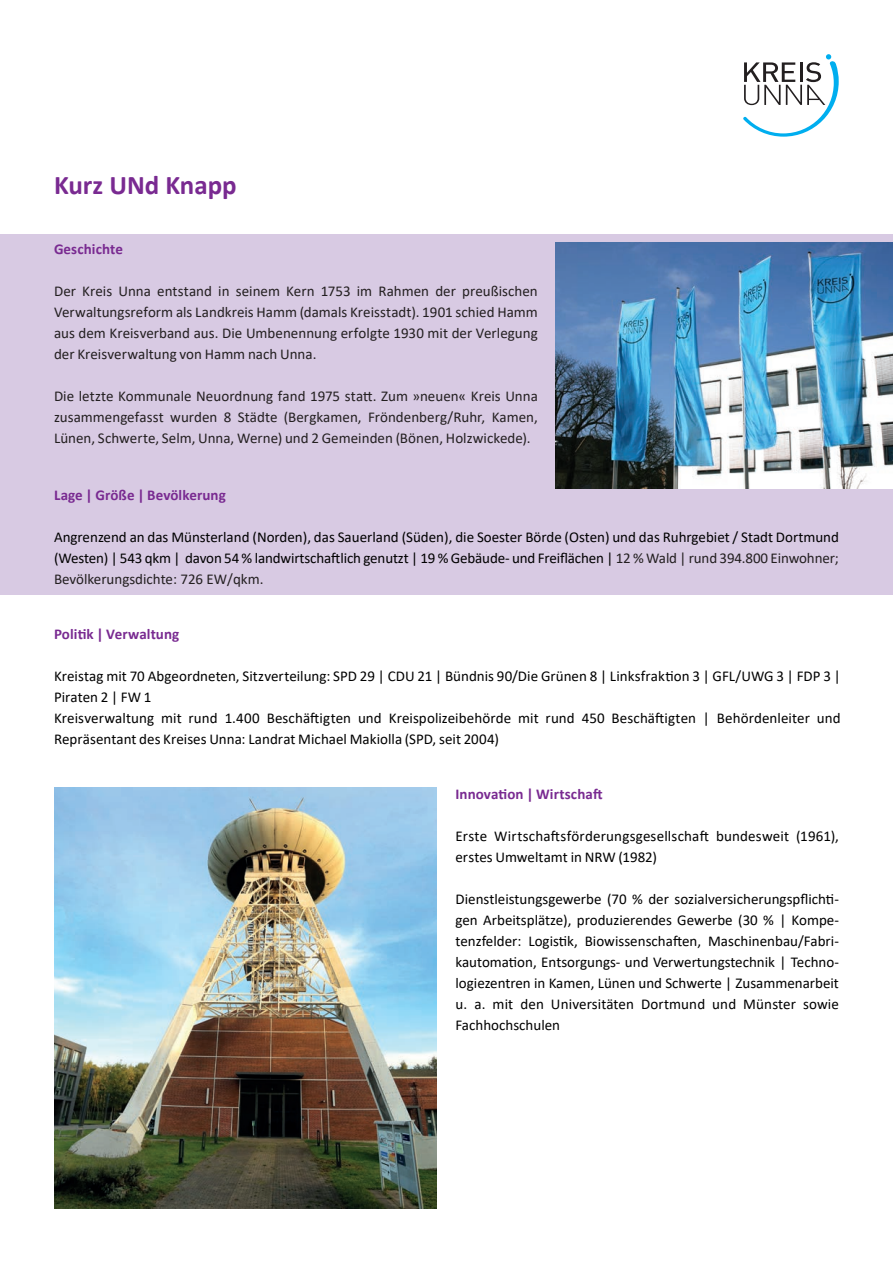
<style>
.page{position:relative;width:893px;height:1263px;background:#fff}
.page>*{position:absolute;margin:0;border:0;box-sizing:border-box;transform-origin:0 0}
.t1{font:700 27px "Calibri";color:#792a91}
.t2{font:15px/21px "Calibri";letter-spacing:.005em;color:#000}
.t3{font:15px/21px "Calibri";color:#231f20;text-align:justify}
.t4{font:700 15px "Calibri";letter-spacing:.005em;color:#792a91}
.s1{color:#231f20}
</style>
<div class="page">
<div style="left:0;top:234px;width:893px;height:361px;background:#d8cae3"></div>
<svg style="left:743px;top:54px;width:96px;height:83px"></svg>
<img style="left:556px;top:242px;width:337px;height:246px">
<img style="left:54px;top:787px;width:383px;height:422px">
<h1 class="t1" style="left:54px;top:166px;width:184px">Kurz UNd Knapp</h1>
<p class="t4" style="left:54px;top:238px;width:71px">Geschichte</p>
<p class="t3" style="left:54px;top:280px;width:485px">Der Kreis Unna entstand in seinem Kern 1753 im Rahmen der preußischen Verwaltungsreform als Landkreis Hamm (damals Kreisstadt). 1901 schied Hamm aus dem Kreisverband aus. Die Umbenennung erfolgte 1930 mit der Verlegung der Kreisverwaltung von Hamm nach Unna.</p>
<p class="t3" style="left:54px;top:385px;width:485px">Die letzte Kommunale Neuordnung fand 1975 statt. Zum »neuen« Kreis Unna zusammengefasst wurden 8 Städte (Bergkamen, Fröndenberg/Ruhr, Kamen, Lünen, Schwerte, Selm, Unna, Werne) und 2 Gemeinden (Bönen, Holzwickede).</p>
<p class="t4" style="left:54px;top:484px;width:173px">Lage | Größe | Bevölkerung</p>
<p class="t2" style="left:54px;top:526px;width:786px;text-align:justify">Angrenzend an das Münsterland (Norden), das Sauerland (Süden), die Soester Börde (Osten) und das Ruhrgebiet / Stadt Dortmund (Westen) | 543 qkm | davon 54 % landwirtschaftlich genutzt | 19 % Gebäude- und Freiflächen | <span class="s1">12 % Wald | rund 394.800 Einwohner; Bevölkerungsdichte: 726 EW/qkm.</span></p>
<p class="t4" style="left:54px;top:624px;width:127px">Politik | Verwaltung</p>
<p class="t2" style="left:54px;top:665px;width:788px">Kreistag mit 70 Abgeordneten, Sitzverteilung: SPD 29 | CDU 21 | Bündnis 90/Die Grünen 8 | Linksfraktion 3 | GFL/UWG 3 | FDP 3 | Piraten 2 | FW 1<br>Kreisverwaltung mit rund 1.400 Beschäftigten und Kreispolizeibehörde mit rund 450 Beschäftigten | Behördenleiter und Repräsentant des Kreises Unna: Landrat Michael Makiolla (SPD, seit 2004)</p>
<p class="t4" style="left:455px;top:783px;width:149px">Innovation | Wirtschaft</p>
<p class="t2" style="left:455px;top:825px;width:385px">Erste Wirtschaftsförderungsgesellschaft bundesweit (1961), erstes Umweltamt in NRW (1982)</p>
<p class="t2" style="left:455px;top:888px;width:385px;text-align:justify">Dienstleistungsgewerbe (70 % der sozialversicherungspflichti&shy;gen Arbeitsplätze), produzierendes Gewerbe (30 % | Kompe&shy;tenzfelder: Logistik, Biowissenschaften, Maschinenbau/Fabri&shy;kautomation, Entsorgungs- und Verwertungstechnik | Techno&shy;logiezentren in Kamen, Lünen und Schwerte | Zusammenarbeit u. a. mit den Universitäten Dortmund und Münster sowie Fachhochschulen</p>
</div>
